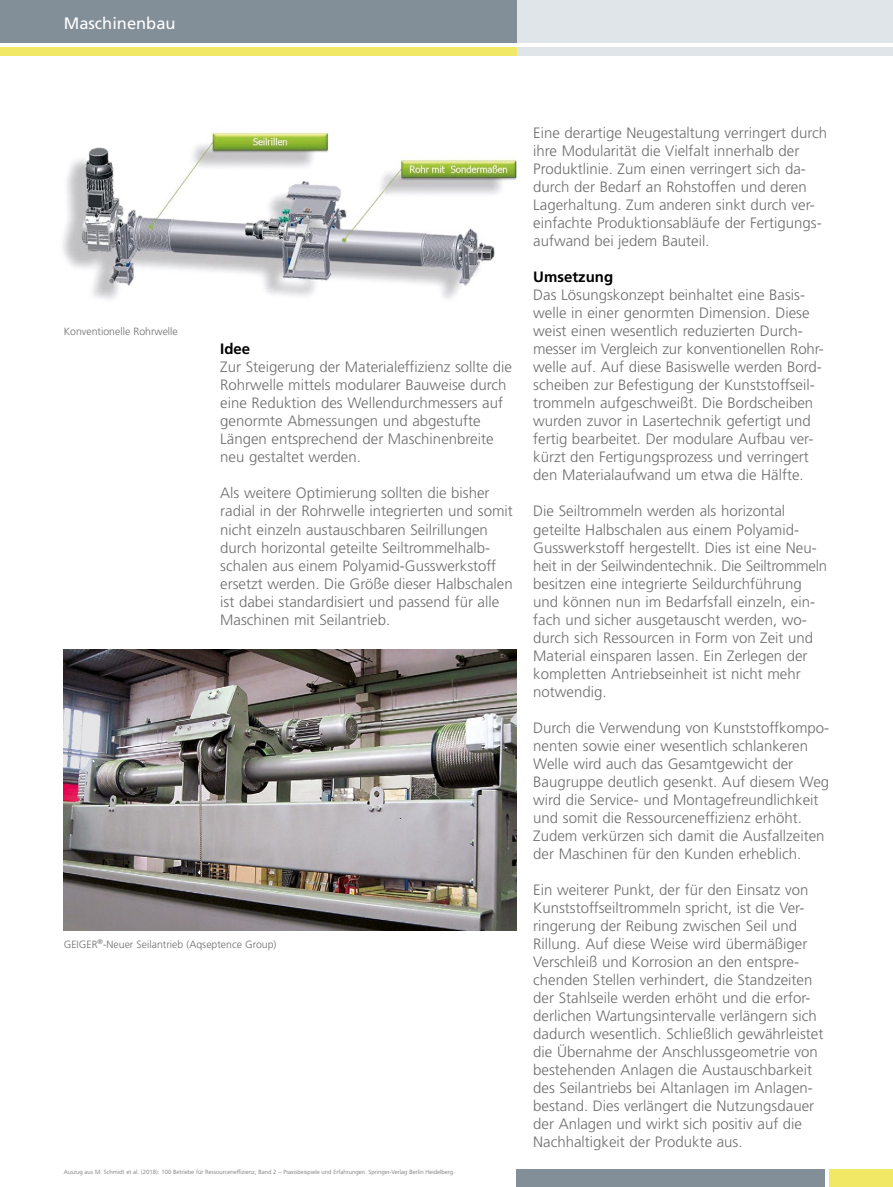
<style>
.page{position:relative;width:893px;height:1187px;background:#fff}
.page>*{position:absolute;margin:0;border:0;box-sizing:border-box;transform-origin:0 0}
.t1{font:16.5px "Frutiger LT Std";color:#fff}
.Fließtext_100{font:300 15px/18px "Frutiger LT Std";color:#6e6e6e}
.Zwischenhead_100{font:700 15px "Frutiger LT Std";color:#000}
.Bildunterschriften_1{font:300 10.5px "Frutiger LT Std";color:#6e6e6e}
.t2{font:300 6px "Frutiger LT Std";color:#6e6e6e}
</style>
<div class="page">
<img style="left:63px;top:132px;width:454px;height:167px">
<img style="left:64px;top:650px;width:452px;height:280px">
<div style="left:516px;top:0;width:377px;height:43px;background:#dfe5e8"></div>
<div style="left:516px;top:47px;width:377px;height:8px;background:#dfe5e8"></div>
<div style="left:0;top:0;width:516px;height:43px;background:#828e98"></div>
<div style="left:0;top:47px;width:516px;height:8px;background:#f1e966"></div>
<div style="left:516px;top:1169px;width:309px;height:17px;background:#828e98"></div>
<div style="left:829px;top:1169px;width:64px;height:17px;background:#f1e966"></div>
<p class="t1" style="left:64px;top:14px;width:113px">Maschinenbau</p>
<p class="Bildunterschriften_1" style="left:64px;top:326px;width:116px">Konventionelle Rohrwelle</p>
<p class="Zwischenhead_100" style="left:220px;top:340px;width:32px">Idee</p>
<p class="Fließtext_100" style="left:220px;top:358px;width:293px">Zur Steigerung der Materialeffizienz sollte die Rohrwelle mittels modularer Bauweise durch eine Reduktion des Wellendurchmessers auf genormte Abmessungen und abgestufte Längen entsprechend der Maschinenbreite neu gestaltet werden.</p>
<p class="Fließtext_100" style="left:220px;top:484px;width:294px">Als weitere Optimierung sollten die bisher radial in der Rohrwelle integrierten und somit nicht einzeln austauschbaren Seilrillungen durch horizontal geteilte Seiltrommelhalb&shy;schalen aus einem Polyamid-Gusswerkstoff ersetzt werden. Die Größe dieser Halbschalen ist dabei standardisiert und passend für alle Maschinen mit Seilantrieb.</p>
<p class="Bildunterschriften_1" style="left:64px;top:938px;width:214px">GEIGER<sup>®</sup>-Neuer Seilantrieb (Aqseptence Group)</p>
<p class="t2" style="left:64px;top:1168px;width:393px">Auszug aus M. Schmidt et al. (2018): 100 Betriebe für Ressourceneffizienz, Band 2 – Praxisbeispiele und Erfahrungen. Springer-Verlag Berlin Heidelberg.</p>
<p class="Fließtext_100" style="left:533px;top:124px;width:295px">Eine derartige Neugestaltung verringert durch ihre Modularität die Vielfalt innerhalb der Produktlinie. Zum einen verringert sich da&shy;durch der Bedarf an Rohstoffen und deren Lagerhaltung. Zum anderen sinkt durch ver&shy;einfachte Produktionsabläufe der Fertigungs&shy;aufwand bei jedem Bauteil.</p>
<p class="Zwischenhead_100" style="left:533px;top:268px;width:81px">Umsetzung</p>
<p class="Fließtext_100" style="left:533px;top:286px;width:292px">Das Lösungskonzept beinhaltet eine Basis&shy;welle in einer genormten Dimension. Diese weist einen wesentlich reduzierten Durch&shy;messer im Vergleich zur konventionellen Rohr&shy;welle auf. Auf diese Basiswelle werden Bord&shy;scheiben zur Befestigung der Kunststoffseil&shy;trommeln aufgeschweißt. Die Bordscheiben wurden zuvor in Lasertechnik gefertigt und fertig bearbeitet. Der modulare Aufbau ver&shy;kürzt den Fertigungsprozess und verringert den Materialaufwand um etwa die Hälfte.</p>
<p class="Fließtext_100" style="left:533px;top:502px;width:295px">Die Seiltrommeln werden als horizontal geteilte Halbschalen aus einem Polyamid-Gusswerkstoff hergestellt. Dies ist eine Neu&shy;heit in der Seilwindentechnik. Die Seiltrommeln besitzen eine integrierte Seildurchführung und können nun im Bedarfsfall einzeln, ein&shy;fach und sicher ausgetauscht werden, wo&shy;durch sich Ressourcen in Form von Zeit und Material einsparen lassen. Ein Zerlegen der kompletten Antriebseinheit ist nicht mehr notwendig.</p>
<p class="Fließtext_100" style="left:533px;top:718px;width:297px">Durch die Verwendung von Kunststoffkompo&shy;nenten sowie einer wesentlich schlankeren Welle wird auch das Gesamtgewicht der Baugruppe deutlich gesenkt. Auf diesem Weg wird die Service- und Montagefreundlichkeit und somit die Ressourceneffizienz erhöht.<br>Zudem verkürzen sich damit die Ausfallzeiten der Maschinen für den Kunden erheblich.</p>
<p class="Fließtext_100" style="left:533px;top:880px;width:292px">Ein weiterer Punkt, der für den Einsatz von Kunststoffseiltrommeln spricht, ist die Ver&shy;ringerung der Reibung zwischen Seil und Rillung. Auf diese Weise wird übermäßiger Verschleiß und Korrosion an den entspre&shy;chenden Stellen verhindert, die Standzeiten der Stahlseile werden erhöht und die erfor&shy;derlichen Wartungsintervalle verlängern sich dadurch wesentlich. Schließlich gewährleistet die Übernahme der Anschlussgeometrie von bestehenden Anlagen die Austauschbarkeit des Seilantriebs bei Altanlagen im Anlagen&shy;bestand. Dies verlängert die Nutzungsdauer der Anlagen und wirkt sich positiv auf die Nachhaltigkeit der Produkte aus.</p>
</div>
